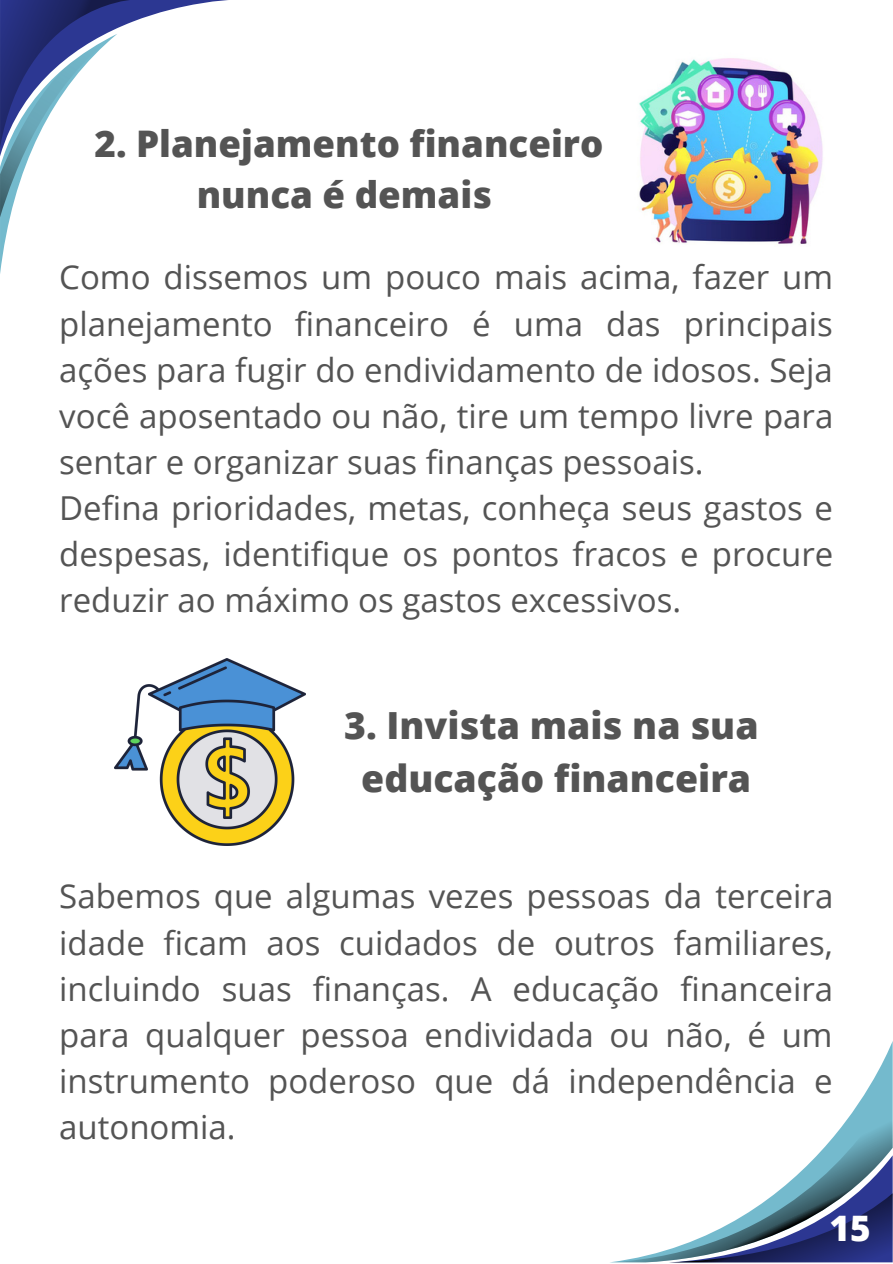
<style>
.page{position:relative;width:893px;height:1264px;background:#fff}
.page>*{position:absolute;margin:0;border:0;box-sizing:border-box;transform-origin:0 0}
.t1{font:800 37.35px "Open Sans";color:#545454}
.t2{font:800 36.6px/50.6px "Open Sans";color:#545454;text-align:center}
.t3{font:800 35.1px "Open Sans";color:#fff}
.t4{font:33px/46px "Open Sans";color:#545454;text-align:justify}
</style>
<div class="page">
<svg style="left:0;top:0;width:228px;height:274px"></svg>
<svg style="left:869px;top:1043px;width:23px;height:44px"></svg>
<svg style="left:613px;top:1087px;width:279px;height:175px"></svg>
<img style="left:639px;top:58px;width:184px;height:187px">
<img style="left:115px;top:658px;width:190px;height:188px">
<p class="t2" style="left:94px;top:117px;width:510px">2. Planejamento financeiro nunca é demais</p>
<p class="t4" style="left:59px;top:254px;width:775px">Como dissemos um pouco mais acima, fazer um planejamento financeiro é uma das principais ações para fugir do endividamento de idosos. Seja você aposentado ou não, tire um tempo livre para sentar e organizar suas finanças pessoais.</p>
<p class="t4" style="left:59px;top:484px;width:775px">Defina prioridades, metas, conheça seus gastos e despesas, identifique os pontos fracos e procure reduzir ao máximo os gastos excessivos.</p>
<p class="t1" style="left:344px;top:699px;width:416px">3. Invista mais na sua</p>
<p class="t1" style="left:361px;top:751px;width:391px">educação financeira</p>
<p class="t4" style="left:59px;top:872px;width:775px">Sabemos que algumas vezes pessoas da terceira idade ficam aos cuidados de outros familiares, incluindo suas finanças. A educação financeira para qualquer pessoa endividada ou não, é um instrumento poderoso que dá independência e autonomia.</p>
<p class="t3" style="left:829px;top:1203px;width:43px">15</p>
</div>
